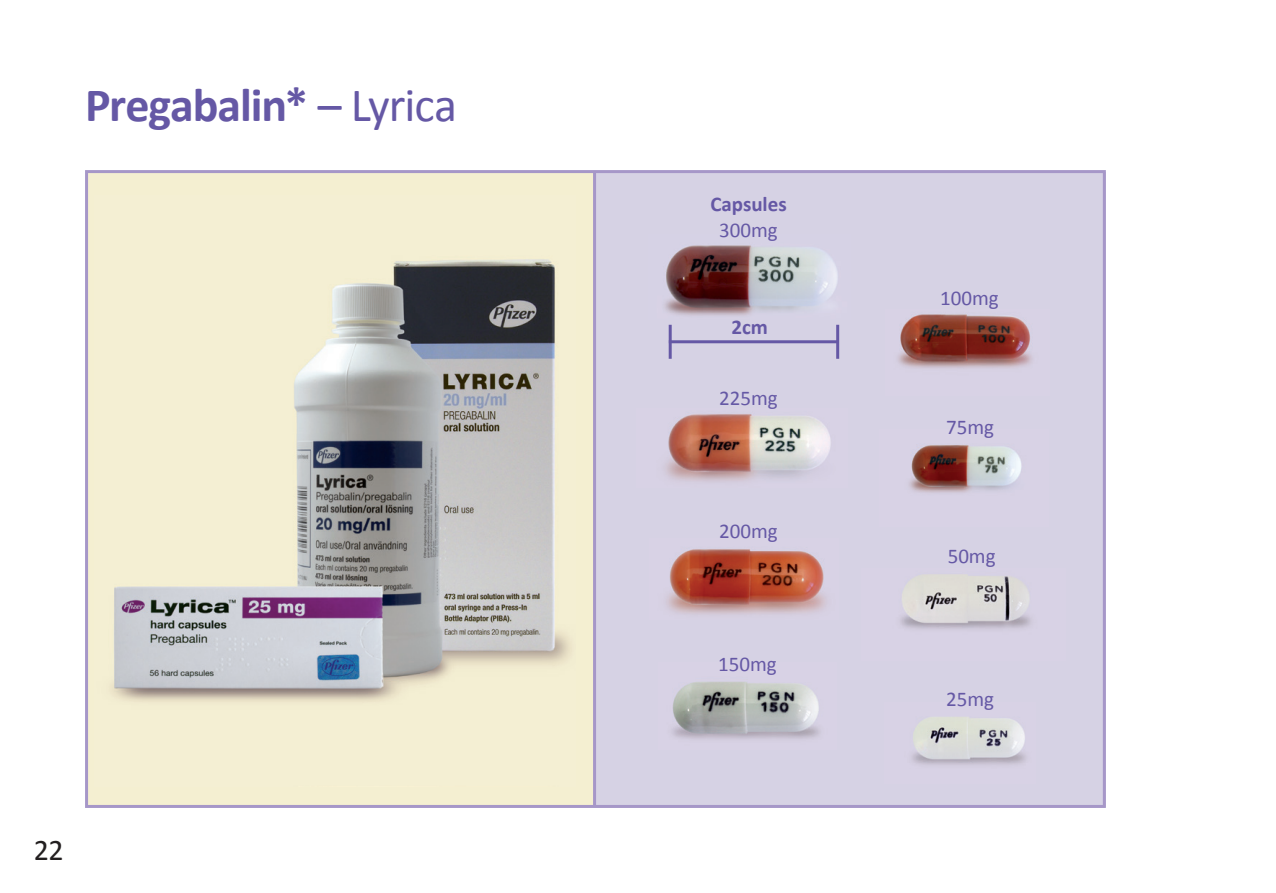
<style>
.page{position:relative;width:1276px;height:893px;background:#fff}
.page>*{position:absolute;margin:0;border:0;box-sizing:border-box;transform-origin:0 0}
.t1{font:700 48px "Calibri";letter-spacing:-.025em;color:#6558a5}
.t2{font:30px "Calibri";color:#231f20}
.t3{font:21px "Calibri";color:#6558a5}
.t4{font:700 21px "Calibri";color:#6558a5}
.s1{font-weight:400}
</style>
<div class="page">
<div style="left:594px;top:172px;width:511px;height:634px;background:#d6d2e4"></div>
<div style="left:85px;top:170px;width:1021px;height:638px;border:3px solid #a697c8"></div>
<img style="left:665px;top:245px;width:173px;height:71px">
<img style="left:665px;top:414px;width:166px;height:68px">
<img style="left:666px;top:549px;width:160px;height:66px">
<img style="left:672px;top:682px;width:148px;height:57px">
<img style="left:898px;top:314px;width:134px;height:54px">
<img style="left:909px;top:445px;width:113px;height:48px">
<img style="left:900px;top:574px;width:131px;height:55px">
<img style="left:912px;top:717px;width:114px;height:48px">
<hr style="left:593px;top:172px;width:3px;height:635px;background:#a697c8">
<img style="left:94px;top:196px;width:482px;height:591px">
<hr style="left:669px;top:340px;width:170px;height:3px;background:#6558a5">
<hr style="left:836px;top:325px;width:3px;height:34px;background:#6558a5">
<hr style="left:668px;top:325px;width:3px;height:34px;background:#6558a5">
<h1 class="t1" style="left:85px;top:74px;width:373px">Pregabalin* <span class="s1">– Lyrica</span></h1>
<h2 class="t2" style="left:34px;top:831px;width:31px">22</h2>
<p class="t4" style="left:710px;top:191px;width:78px">Capsules</p>
<p class="t3" style="left:719px;top:216px;width:60px">300mg</p>
<p class="t4" style="left:731px;top:314px;width:38px">2cm</p>
<p class="t3" style="left:719px;top:384px;width:60px">225mg</p>
<p class="t3" style="left:719px;top:518px;width:60px">200mg</p>
<p class="t3" style="left:718px;top:651px;width:60px">150mg</p>
<p class="t3" style="left:940px;top:285px;width:60px">100mg</p>
<p class="t3" style="left:946px;top:413px;width:49px">75mg</p>
<p class="t3" style="left:947px;top:543px;width:49px">50mg</p>
<p class="t3" style="left:946px;top:686px;width:49px">25mg</p>
</div>
